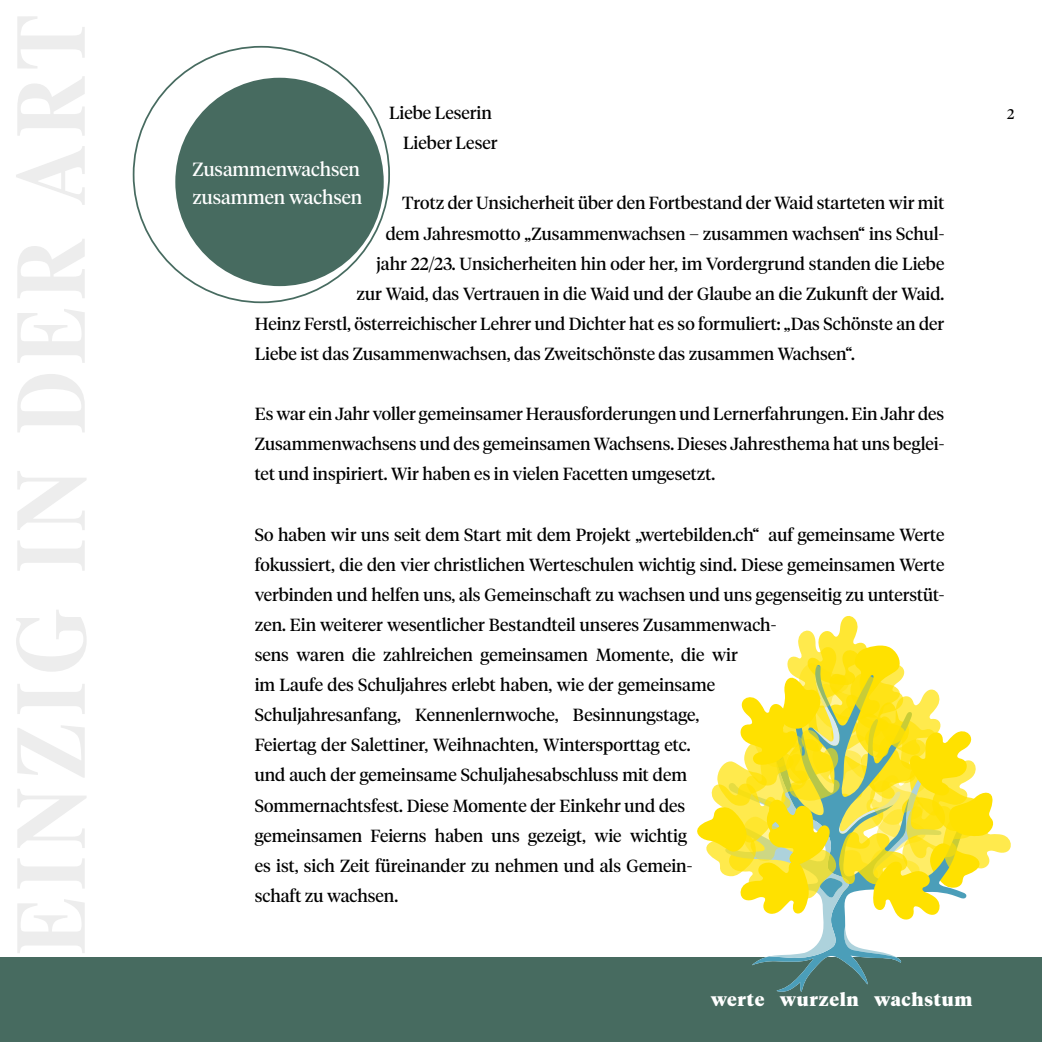
<style>
.page{position:relative;width:1042px;height:1042px;background:#fff}
.page>*{position:absolute;margin:0;border:0;box-sizing:border-box;transform-origin:0 0}
.t1{font:19.07px/28px "Tiempos Headline";color:#fff}
.t2{font:900 17.85px "Tiempos Headline";letter-spacing:.04em;color:#fff}
.t3{font:17.5px/30.1px "Tiempos Headline";color:#000;text-align:justify}
.t4{font:14px "Tiempos Headline";color:#000}
</style>
<div class="page">
<div style="left:0;top:957px;width:1042px;height:85px;background:#476b60"></div>
<svg style="left:752px;top:958px;width:150px;height:34px"></svg>
<svg style="left:697px;top:616px;width:314px;height:342px"></svg>
<div style="left:175px;top:78px;width:209px;height:208px;background:#476b60;border-radius:50%"></div>
<p class="t3" style="left:389px;top:97px;width:104px">Liebe Leserin</p>
<p class="t4" style="left:1007px;top:105px;width:9px">2</p>
<p class="t3" style="left:403px;top:127px;width:96px">Lieber Leser</p>
<p class="t1" style="left:192px;top:154px;width:171px">Zusammenwachsen zusammen wachsen</p>
<p class="t3" style="left:402px;top:187px;width:544px">Trotz der Unsicherheit über den Fortbestand der Waid starteten wir mit</p>
<p class="t3" style="left:386px;top:217px;width:560px">dem Jahresmotto „Zusammenwachsen – zusammen wachsen“ ins Schul-</p>
<p class="t3" style="left:376px;top:247px;width:569px">jahr 22/23. Unsicherheiten hin oder her, im Vordergrund standen die Liebe</p>
<p class="t3" style="left:357px;top:278px;width:589px">zur Waid, das Vertrauen in die Waid und der Glaube an die Zukunft der Waid.</p>
<p class="t3" style="left:255px;top:308px;width:691px">Heinz Ferstl, österreichischer Lehrer und Dichter hat es so formuliert: „Das Schönste an der</p>
<p class="t3" style="left:255px;top:338px;width:602px">Liebe ist das Zusammenwachsen, das Zweitschönste das zusammen Wachsen“.</p>
<p class="t3" style="left:255px;top:398px;width:691px">Es war ein Jahr voller gemeinsamer Herausforderungen und Lernerfahrungen. Ein Jahr des Zusammenwachsens und des gemeinsamen Wachsens. Dieses Jahresthema hat uns beglei&shy;tet und inspiriert. Wir haben es in vielen Facetten umgesetzt.</p>
<p class="t3" style="left:255px;top:518px;width:691px;text-align:left">So haben wir uns seit dem Start mit dem Projekt „wertebilden.ch“ auf gemeinsame Werte fokussiert, die den vier christlichen Werteschulen wichtig sind. Diese gemeinsamen Werte verbinden und helfen uns, als Gemeinschaft zu wachsen und uns gegenseitig zu unterstüt&shy;zen. Ein weiterer wesentlicher Bestandteil unseres Zusammenwach-<br>sens waren die zahlreichen gemeinsamen Momente, die wir<br>im Laufe des Schuljahres erlebt haben, wie der gemeinsame<br>Schuljahresanfang, Kennenlernwoche, Besinnungstage,<br>Feiertag der Salettiner, Weihnachten, Wintersporttag etc.<br>und auch der gemeinsame Schuljahesabschluss mit dem<br>Sommernachtsfest. Diese Momente der Einkehr und des<br>gemeinsamen Feierns haben uns gezeigt, wie wichtig<br>es ist, sich Zeit füreinander zu nehmen und als Gemein-<br>schaft zu wachsen.</p>
<p class="t2" style="left:711px;top:987px;width:263px">werte wurzeln wachstum</p>
</div>
